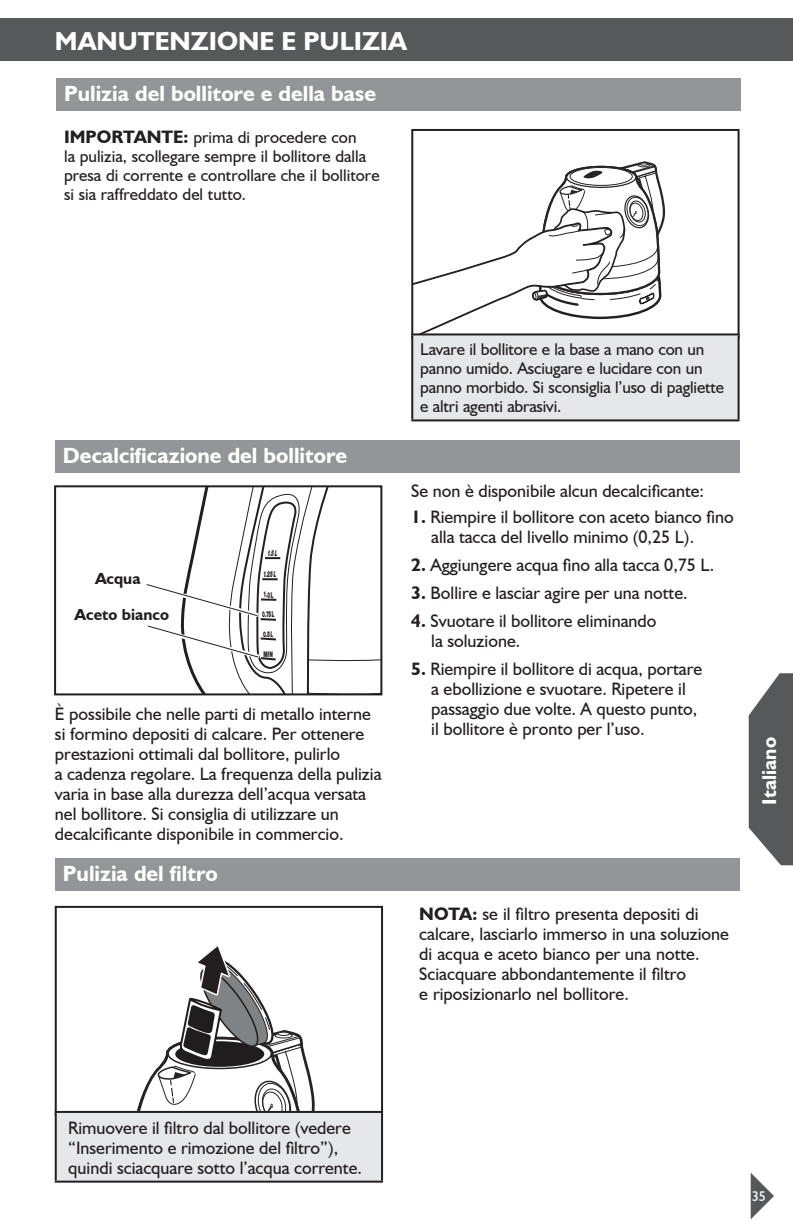
<style>
.page{position:relative;width:793px;height:1225px;background:#fff}
.page>*{position:absolute;margin:0;border:0;box-sizing:border-box;transform-origin:0 0}
.t1{font:700 26px "Humanist 521 BT";color:#fff}
.t2{font:700 22px "Humanist 521 BT";color:#fff}
.t3{font:700 20px "Humanist 521 BT";color:#fff}
.t4{font:18px/20px "Humanist 521 BT";color:#231f20}
.t5{font:17px/19px "Humanist 521 BT";color:#231f20}
.t6{font:700 16px "Humanist 521 BT";color:#231f20}
.t7{font:14px "Humanist 521 BT";color:#fff}
.t8{font:900 8.2px "Helvetica Neue LT Std";color:#231f20;scale:.52 1}
.t9{font:italic 900 8.2px "Helvetica Neue LT Std";color:#231f20;scale:.5 1}
.t10{font:900 8px "Helvetica Neue LT Std";color:#231f20;scale:.54 1}
.s1{font-weight:700;font-size:18px}
.s2{font-weight:700}
</style>
<div class="page">
<svg style="left:750px;top:1173px;width:23px;height:46px"></svg>
<svg style="left:748px;top:673px;width:44px;height:192px"></svg>
<div style="left:1px;top:19px;width:791px;height:42px;background:#57585a"></div>
<hr style="left:0;top:19px;width:1px;height:42px;background:#57585a">
<div style="left:56px;top:79px;width:684px;height:32px;background:#939598"></div>
<svg style="left:411px;top:129px;width:329px;height:211px"></svg>
<svg style="left:54px;top:485px;width:329px;height:211px"></svg>
<div style="left:412px;top:334px;width:326px;height:86px;background:#e6e7e9"></div>
<hr style="left:411px;top:333px;width:328px;height:2px;background:#231f20">
<hr style="left:411px;top:335px;width:2px;height:84px;background:#231f20">
<hr style="left:737px;top:335px;width:2px;height:84px;background:#231f20">
<hr style="left:411px;top:419px;width:328px;height:2px;background:#231f20">
<div style="left:55px;top:441px;width:684px;height:32px;background:#939598"></div>
<div style="left:55px;top:858px;width:684px;height:32px;background:#939598"></div>
<svg style="left:54px;top:905px;width:330px;height:211px"></svg>
<div style="left:56px;top:1111px;width:326px;height:70px;background:#e6e7e9"></div>
<hr style="left:55px;top:1110px;width:328px;height:2px;background:#231f20">
<hr style="left:55px;top:1112px;width:2px;height:68px;background:#231f20">
<hr style="left:381px;top:1112px;width:2px;height:68px;background:#231f20">
<hr style="left:55px;top:1180px;width:328px;height:2px;background:#231f20">
<svg style="left:142px;top:487px;width:238px;height:206px"></svg>
<p class="t1" style="left:55px;top:25px;width:42px">Manutenzione</p>
<p class="t1" style="left:281px;top:25px;width:38px">e pulizia</p>
<p class="t2" style="left:64px;top:80px;width:313px">Pulizia del bollitore e della base</p>
<p class="t5" style="left:64px;top:127px;width:317px"><span class="s1">IMPORTANTE:</span> prima di procedere con<br>la pulizia, scollegare sempre il bollitore dalla presa di corrente e controllare che il bollitore si sia raffreddato del tutto.</p>
<p class="t2" style="left:63px;top:442px;width:286px">Decalcificazione del bollitore</p>
<p class="t6" style="left:95px;top:568px;width:47px">Acqua</p>
<p class="t6" style="left:75px;top:605px;width:96px">Aceto bianco</p>
<p class="t9" style="left:267px;top:548px;width:24px">1.5 L</p>
<p class="t8" style="left:263px;top:569px;width:28px">1.25 L</p>
<p class="t8" style="left:264px;top:589px;width:21px;rotate:2deg">1.0L</p>
<p class="t8" style="left:262px;top:609px;width:25px;rotate:2deg">0.75L</p>
<p class="t10" style="left:264px;top:629px;width:20px;rotate:4deg">0.5L</p>
<p class="t4" style="left:55px;top:703px;width:328px">È possibile che nelle parti di metallo interne si formino depositi di calcare. Per ottenere prestazioni ottimali dal bollitore, pulirlo<br>a cadenza regolare. La frequenza della pulizia varia in base alla durezza dell’acqua versata nel bollitore. Si consiglia di utilizzare un decalcificante disponibile in commercio.</p>
<p class="t2" style="left:63px;top:859px;width:156px">Pulizia del filtro</p>
<p class="t5" style="left:420px;top:340px;width:305px">Lavare il bollitore e la base a mano con un panno umido. Asciugare e lucidare con un panno morbido. Si sconsiglia l’uso di pagliette e altri agenti abrasivi.</p>
<p class="t4" style="left:411px;top:480px;width:294px">Se non è disponibile alcun decalcificante:</p>
<p class="t4" style="left:431px;top:506px;width:304px;text-indent:-20px"><span class="s2">1.</span> Riempire il bollitore con aceto bianco fino alla tacca del livello minimo (0,25 L).</p>
<p class="t4" style="left:411px;top:554px;width:304px"><span class="s2">2.</span> Aggiungere acqua fino alla tacca 0,75 L.</p>
<p class="t4" style="left:411px;top:582px;width:278px"><span class="s2">3.</span> Bollire e lasciar agire per una notte.</p>
<p class="t4" style="left:431px;top:610px;width:226px;text-indent:-20px"><span class="s2">4.</span> Svuotare il bollitore eliminando la soluzione.</p>
<p class="t4" style="left:431px;top:658px;width:272px;text-indent:-20px"><span class="s2">5.</span> Riempire il bollitore di acqua, portare a ebollizione e svuotare. Ripetere il passaggio due volte. A questo punto, il bollitore è pronto per l’uso.</p>
<p class="t3" style="left:756px;top:804px;width:69px;rotate:-90deg">Italiano</p>
<p class="t4" style="left:419px;top:903px;width:311px"><span class="s2">NOTA:</span> se il filtro presenta depositi di calcare, lasciarlo immerso in una soluzione di acqua e aceto bianco per una notte.<br>Sciacquare abbondantemente il filtro<br>e riposizionarlo nel bollitore.</p>
<p class="t4" style="left:68px;top:1117px;width:295px">Rimuovere il filtro dal bollitore (vedere “Inserimento e rimozione del filtro”), quindi sciacquare sotto l’acqua corrente.</p>
<p class="t7" style="left:751px;top:1187px;width:16px">35</p>
</div>
